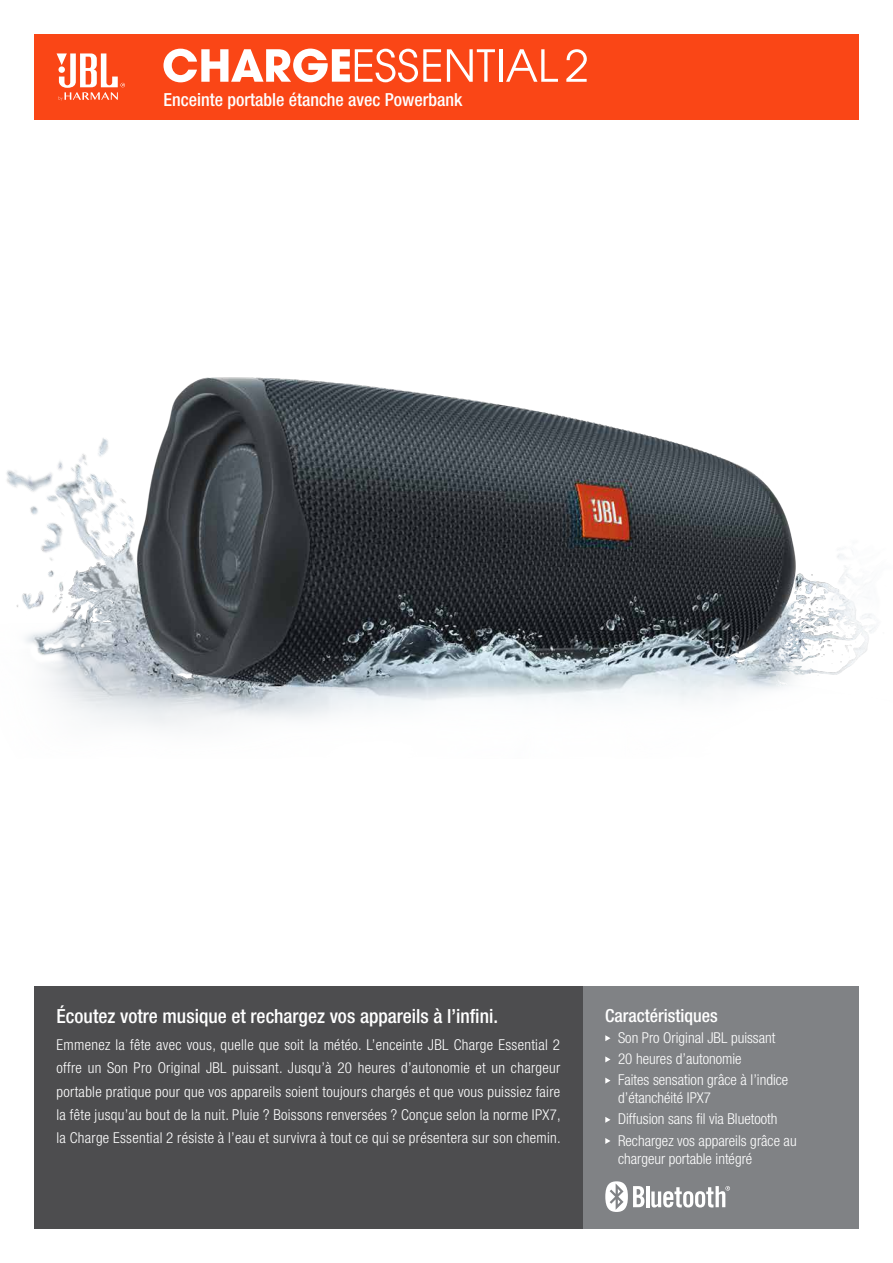
<style>
.page{position:relative;width:893px;height:1263px;background:#fff}
.page>*{position:absolute;margin:0;border:0;box-sizing:border-box;transform-origin:0 0}
.t1{font:500 condensed 19.5px "Helvetica Neue LT Pro";color:#fff}
.t2{font:500 condensed 18px "Helvetica Neue LT Pro";color:#fff}
.t3{font:300 condensed 15px/21.1px "Helvetica Neue LT Pro";color:#fff}
</style>
<div class="page">
<div style="left:34px;top:34px;width:825px;height:85px;background:#fa4616"></div>
<svg style="left:57px;top:53px;width:68px;height:48px"></svg>
<div style="left:583px;top:986px;width:276px;height:243px;background:#808285"></div>
<svg style="left:605px;top:1035px;width:5px;height:6px"></svg>
<svg style="left:605px;top:1056px;width:5px;height:6px"></svg>
<svg style="left:605px;top:1077px;width:5px;height:6px"></svg>
<svg style="left:605px;top:1117px;width:5px;height:6px"></svg>
<svg style="left:605px;top:1138px;width:5px;height:6px"></svg>
<div style="left:34px;top:986px;width:549px;height:243px;background:#4d4d4f"></div>
<svg style="left:605px;top:1181px;width:39px;height:31px"></svg>
<hr style="left:646px;top:1186px;width:3px;height:21px;background:#fff">
<svg style="left:651px;top:1186px;width:79px;height:21px"></svg>
<svg style="left:163px;top:49px;width:278px;height:33px"></svg>
<svg style="left:447px;top:49px;width:48px;height:33px"></svg>
<hr style="left:499px;top:49px;width:3px;height:33px;background:#fff">
<svg style="left:506px;top:49px;width:52px;height:33px"></svg>
<svg style="left:566px;top:49px;width:21px;height:33px"></svg>
<img style="left:6px;top:377px;width:869px;height:350px">
<p class="t2" style="left:163px;top:89px;width:300px">Enceinte portable étanche avec Powerbank</p>
<h1 class="t1" style="left:57px;top:1004px;width:443px">Écoutez votre musique et rechargez vos appareils à l’infini.</h1>
<p class="t3" style="left:57px;top:1033px;width:506px;line-height:23.2px;text-align:justify">Emmenez la fête avec vous, quelle que soit la météo. L’enceinte JBL Charge Essential 2 offre un Son Pro Original JBL puissant. Jusqu’à 20 heures d’autonomie et un chargeur portable pratique pour que vos appareils soient toujours chargés et que vous puissiez faire la fête jusqu’au bout de la nuit. Pluie ? Boissons renversées ? Conçue selon la norme IPX7, la Charge Essential 2 résiste à l’eau et survivra à tout ce qui se présentera sur son chemin.</p>
<p class="t2" style="left:605px;top:1004px;width:114px">Caractéristiques</p>
<p class="t3" style="left:618px;top:1027px;width:172px">Son Pro Original JBL puissant<br>20 heures d’autonomie<br>Faites sensation grâce à l’indice</p>
<p class="t3" style="left:618px;top:1087px;width:180px">d’étanchéité IPX7<br>Diffusion sans fil via Bluetooth<br>Rechargez vos appareils grâce au</p>
<p class="t3" style="left:618px;top:1147px;width:136px">chargeur portable intégré</p>
</div>
